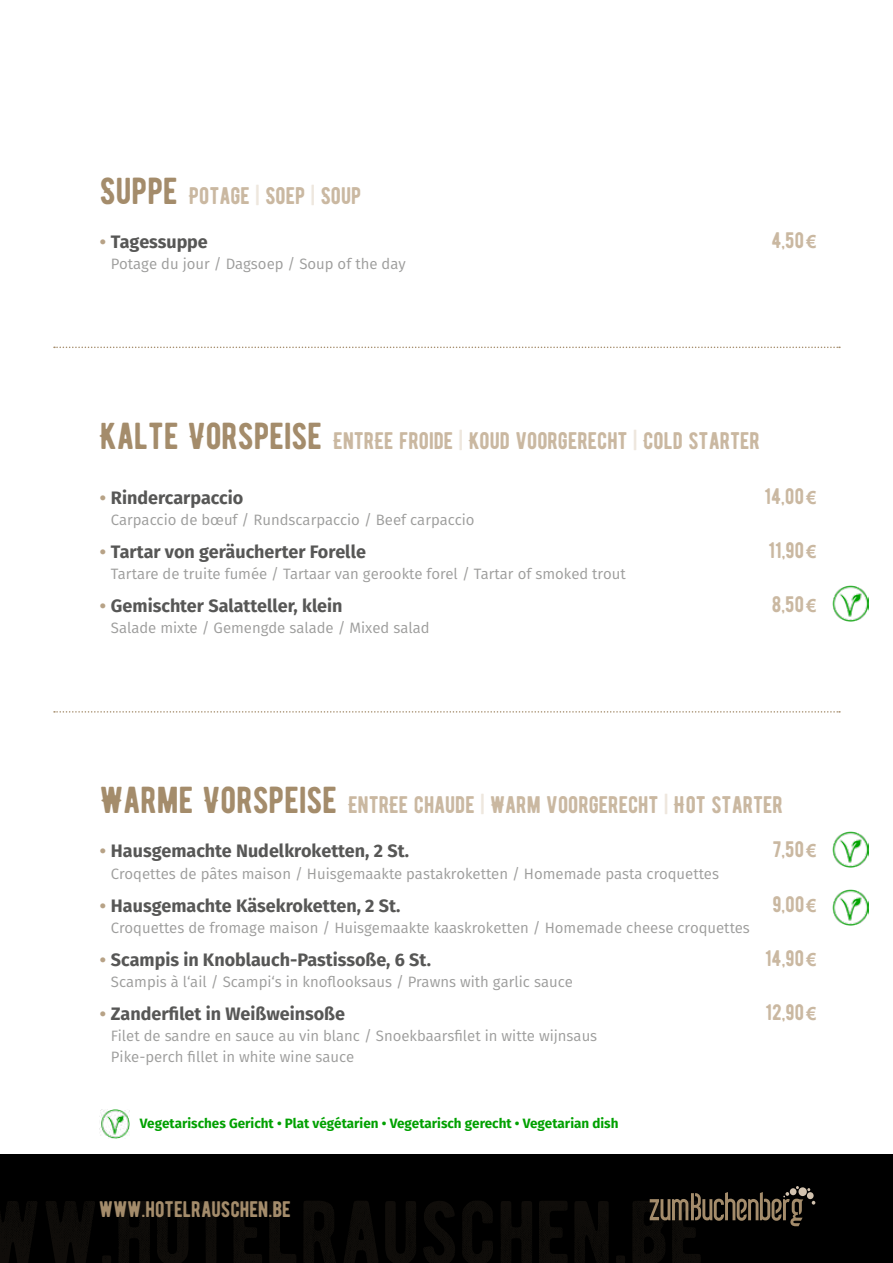
<style>
.page{position:relative;width:893px;height:1263px;background:#fff}
.page>*{position:absolute;margin:0;border:0;box-sizing:border-box;transform-origin:0 0}
.t1{font:24px "BERNIERREGULAR";color:#cab8a1}
.t2{font:22.5px "BERNIERREGULAR";color:#cab8a1}
.t3{font:22.5px "BERNIERREGULAR";color:#a48c6b}
.t4{font:700 18px "Fira Sans";color:#575756}
.t5{font:15px/21px "Fira Sans";color:#9d9d9c}
.t6{font:700 13.5px "Fira Sans";color:#01a101}
.s1{font-size:37.5px;color:#a48c6b}
.s2{color:#eee7de}
.s3{color:#b7a286}
.s4{font-family:"Arial";font-weight:700;font-size:18px}
</style>
<div class="page">
<svg style="left:54px;top:347px;width:786px;height:1px"></svg>
<svg style="left:54px;top:711px;width:786px;height:2px"></svg>
<div style="left:0;top:1155px;width:893px;height:108px;background:#000"></div>
<svg style="left:650px;top:1186px;width:165px;height:40px"></svg>
<img style="left:100px;top:1110px;width:30px;height:29px">
<img style="left:832px;top:890px;width:36px;height:35px">
<img style="left:832px;top:832px;width:36px;height:35px">
<img style="left:832px;top:586px;width:36px;height:35px">
<h1 class="t1" style="left:100px;top:176px;width:263px"><span class="s1">SUPPE</span> POTAGE <span class="s2">|</span> SOEP <span class="s2">|</span> SOUP</h1>
<p class="t4" style="left:100px;top:226px;width:109px"><span class="s3">•</span> Tagessuppe</p>
<h2 class="t2" style="left:771px;top:221px;width:47px">4,50<span class="s4">€</span></h2>
<p class="t5" style="left:111px;top:253px;width:296px">Potage du jour / Dagsoep / Soup of the day</p>
<h1 class="t1" style="left:100px;top:421px;width:662px"><span class="s1">KALTE VORSPEISE</span> ENTREE FROIDE <span class="s2">|</span> KOUD VOORGERECHT <span class="s2">|</span> COLD STARTER</h1>
<p class="t4" style="left:100px;top:482px;width:145px"><span class="s3">•</span> Rindercarpaccio</p>
<h2 class="t2" style="left:764px;top:477px;width:54px">14,00<span class="s4">€</span></h2>
<p class="t5" style="left:111px;top:508px;width:365px">Carpaccio de bœuf / Rundscarpaccio / Beef carpaccio</p>
<p class="t4" style="left:100px;top:536px;width:268px"><span class="s3">•</span> Tartar von geräucherter Forelle</p>
<h2 class="t2" style="left:769px;top:531px;width:49px">11,90<span class="s4">€</span></h2>
<p class="t5" style="left:111px;top:562px;width:516px">Tartare de truite fumée / Tartaar van gerookte forel / Tartar of smoked trout</p>
<p class="t4" style="left:100px;top:590px;width:244px"><span class="s3">•</span> Gemischter Salatteller, klein</p>
<h2 class="t2" style="left:772px;top:585px;width:46px">8,50<span class="s4">€</span></h2>
<p class="t5" style="left:111px;top:616px;width:320px">Salade mixte / Gemengde salade / Mixed salad</p>
<h1 class="t1" style="left:100px;top:784px;width:685px"><span class="s1">WARME VORSPEISE</span> ENTREE CHAUDE <span class="s2">|</span> WARM VOORGERECHT <span class="s2">|</span> HOT STARTER</h1>
<p class="t4" style="left:100px;top:835px;width:311px"><span class="s3">•</span> Hausgemachte Nudelkroketten, 2 St.</p>
<h2 class="t2" style="left:772px;top:830px;width:46px">7,50<span class="s4">€</span></h2>
<p class="t5" style="left:111px;top:863px;width:609px">Croqettes de pâtes maison / Huisgemaakte pastakroketten / Homemade pasta croquettes</p>
<p class="t4" style="left:100px;top:891px;width:302px"><span class="s3">•</span> Hausgemachte Käsekroketten, 2 St.</p>
<h2 class="t2" style="left:772px;top:886px;width:45px">9,00<span class="s4">€</span></h2>
<p class="t5" style="left:111px;top:917px;width:640px">Croquettes de fromage maison / Huisgemaakte kaaskroketten / Homemade cheese croquettes</p>
<p class="t4" style="left:100px;top:945px;width:333px"><span class="s3">•</span> Scampis in Knoblauch-Pastissoße, 6 St.</p>
<h2 class="t2" style="left:765px;top:940px;width:53px">14,90<span class="s4">€</span></h2>
<p class="t5" style="left:111px;top:971px;width:463px">Scampis à l‘ail / Scampi‘s in knoflooksaus / Prawns with garlic sauce</p>
<p class="t4" style="left:100px;top:999px;width:247px"><span class="s3">•</span> Zanderfilet in Weißweinsoße</p>
<h2 class="t2" style="left:765px;top:994px;width:52px">12,90<span class="s4">€</span></h2>
<p class="t5" style="left:111px;top:1025px;width:488px">Filet de sandre en sauce au vin blanc / Snoekbaarsfilet in witte wijnsaus<br>Pike-perch fillet in white wine sauce</p>
<p class="t6" style="left:140px;top:1112px;width:480px">Vegetarisches Gericht • Plat végétarien • Vegetarisch gerecht • Vegetarian dish</p>
<h2 class="t3" style="left:99px;top:1190px;width:194px">WWW.HOTELRAUSCHEN.BE</h2>
</div>
